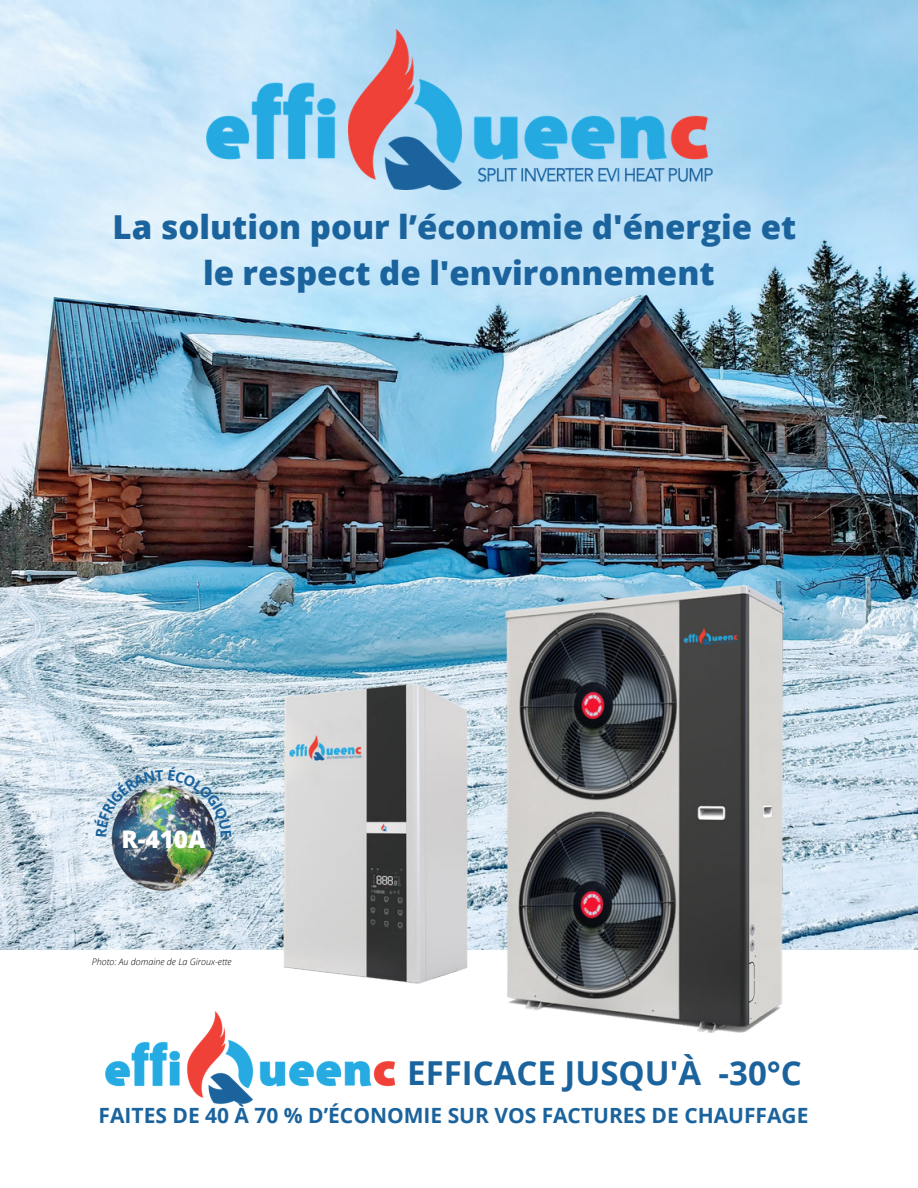
<style>
.page{position:relative;width:918px;height:1188px;background:#fff}
.page>*{position:absolute;margin:0;border:0;box-sizing:border-box;transform-origin:0 0}
.t1{font:800 33px "Open Sans";color:#1b639d}
.t2{font:700 33px "Open Sans";color:#1b639d}
.t3{font:800 24.3px "Open Sans";color:#fff}
.t4{font:700 21px "Open Sans";color:#1b639d}
.t5{font:italic 300 9px "Open Sans";color:#000}
</style>
<div class="page">
<img style="left:0;top:0;width:918px;height:950px">
<img style="left:206px;top:30px;width:506px;height:160px">
<img style="left:505px;top:585px;width:278px;height:448px">
<img style="left:180px;top:631px;width:372px;height:395px">
<img style="left:111px;top:837px;width:105px;height:54px">
<img style="left:106px;top:1011px;width:289px;height:92px">
<img style="left:94px;top:767px;width:137px;height:70px">
<p class="t1" style="left:113px;top:203px;width:685px">La solution pour l’économie d'énergie et</p>
<p class="t1" style="left:203px;top:249px;width:513px">le respect de l'environnement</p>
<p class="t3" style="left:121px;top:822px;width:86px">R-410A</p>
<p class="t5" style="left:92px;top:955px;width:141px">Photo: Au domaine de La Giroux-ette</p>
<p class="t2" style="left:407px;top:1050px;width:396px">EFFICACE JUSQU'À -30°C</p>
<p class="t4" style="left:99px;top:1101px;width:711px">FAITES DE 40 À 70 % D’ÉCONOMIE SUR VOS FACTURES DE CHAUFFAGE</p>
</div>
